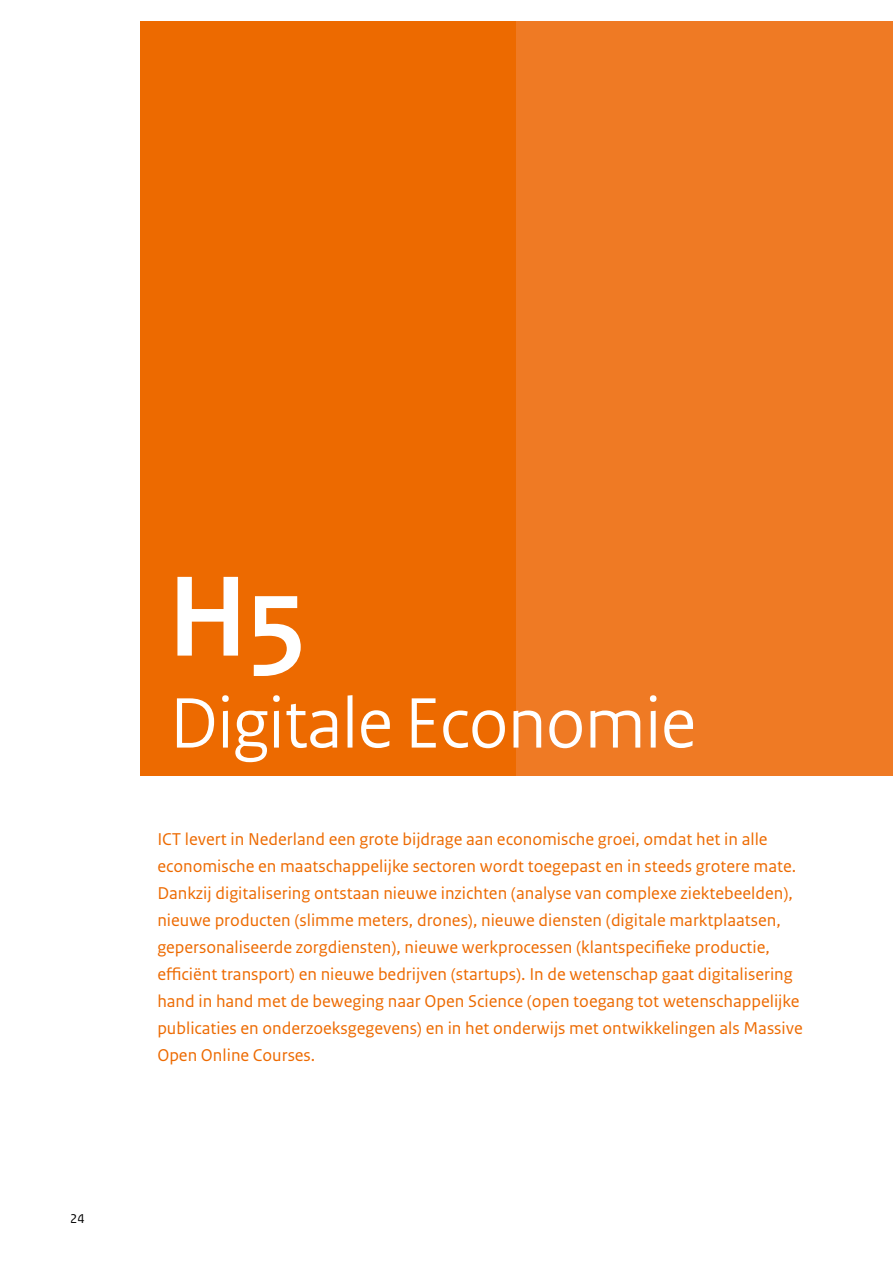
<style>
.page{position:relative;width:893px;height:1263px;background:#fff}
.page>*{position:absolute;margin:0;border:0;box-sizing:border-box;transform-origin:0 0}
._10_RO_Broodtekst_Se{font:700 120px "Rijksoverheid Sans Heading";color:#fff}
._10_RO_Broodtekst_Se-2{font:75px "Rijksoverheid Sans Heading";color:#fff}
._09_RO_Inleiding{font:18px/27px "Rijksoverheid Sans Text";color:#ed6a00}
._10_RO_Broodtekst_Se-3{font:13.5px "Rijksoverheid Sans Text";color:#000}
</style>
<div class="page">
<div style="left:140px;top:21px;width:753px;height:755px;background:#ed6a00"></div>
<div style="left:517px;top:21px;width:376px;height:755px;background:#ef7a24"></div>
<p class="_10_RO_Broodtekst_Se-3" style="left:70px;top:1211px;width:16px">24</p>
<p class="_10_RO_Broodtekst_Se" style="left:168px;top:549px;width:140px">H5</p>
<p class="_10_RO_Broodtekst_Se-2" style="left:170px;top:680px;width:527px">Digitale Economie</p>
<p class="_09_RO_Inleiding" style="left:157px;top:825px;width:647px">ICT levert in Nederland een grote bijdrage aan economische groei, omdat het in alle economische en maatschappelijke sectoren wordt toegepast en in steeds grotere mate.<br>Dankzij digitalisering ontstaan nieuwe inzichten (analyse van complexe ziektebeelden), nieuwe producten (slimme meters, drones), nieuwe diensten (digitale marktplaatsen, gepersonaliseerde zorgdiensten), nieuwe werkprocessen (klantspecifieke productie, efficiënt transport) en nieuwe bedrijven (startups). In de wetenschap gaat digitalisering hand in hand met de beweging naar Open Science (open toegang tot wetenschappelijke publicaties en onderzoeksgegevens) en in het onderwijs met ontwikkelingen als Massive Open Online Courses.</p>
</div>
